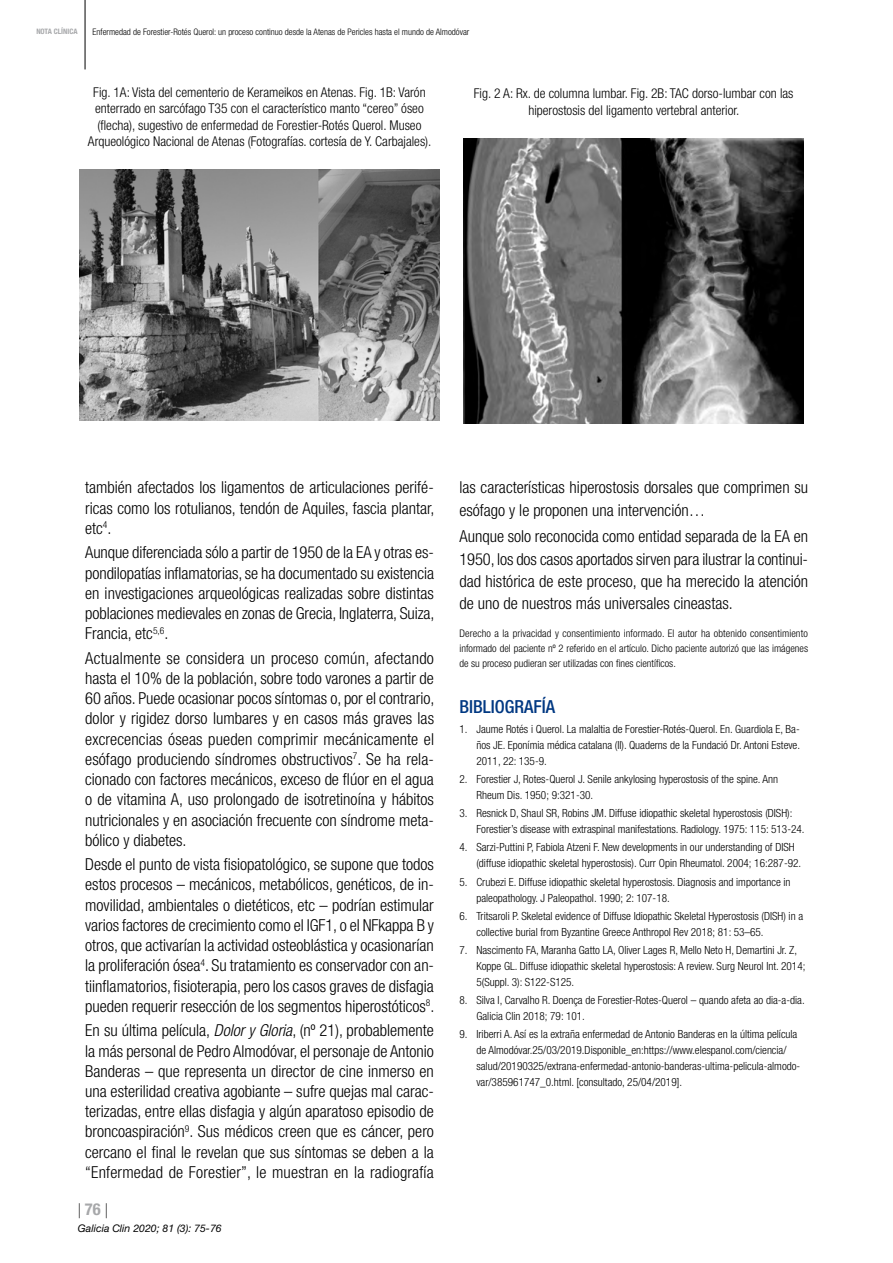
<style>
.page{position:relative;width:893px;height:1263px;background:#fff}
.page>*{position:absolute;margin:0;border:0;box-sizing:border-box;transform-origin:0 0}
.EPIGRAFE{font:500 condensed 18px "Helvetica Neue LT Std";color:#003882}
.t1{font:300 condensed 16.5px/20.2px "Helvetica Neue LT Std";color:#000;text-align:justify}
.t2{font:100 15px "Helvetica Neue LT Std";color:#000}
.TABLAS{font:300 condensed 13.5px/16.2px "Helvetica Neue LT Std";color:#000;text-align:center}
.BIBLIOGRAFIA{font:300 condensed 11.25px/16px "Helvetica Neue LT Std";color:#000}
.t3{font:300 condensed 10.5px/15.1px "Helvetica Neue LT Std";color:#000;text-align:justify}
.t4{font:italic 10.5px "Helvetica Neue LT Std";color:#000}
.t5{font:300 condensed 9px "Helvetica Neue LT Std";color:#000}
.t6{font:700 condensed 7.5px "Helvetica Neue LT Std";color:#a7a8aa}
.s1{font-style:italic}
.s2{font-weight:700;font-stretch:condensed;font-size:16.5px;color:#a7a8aa}
</style>
<div class="page">
<hr style="left:85px;top:0;width:1px;height:69px;background:#000">
<img style="left:79px;top:170px;width:361px;height:251px">
<img style="left:464px;top:139px;width:339px;height:284px">
<p class="t6" style="left:36px;top:27px;width:43px">NOTA CLÍNICA</p>
<p class="t5" style="left:93px;top:27px;width:378px">Enfermedad de Forestier-Rotés Querol: un proceso continuo desde la Atenas de Pericles hasta el mundo de Almodóvar</p>
<p class="TABLAS" style="left:88px;top:84px;width:345px">Fig. 1A: Vista del cementerio de Kerameikos en Atenas. Fig. 1B: Varón enterrado en sarcófago T35 con el característico manto “cereo” óseo (flecha), sugestivo de enfermedad de Forestier-Rotés Querol. Museo Arqueológico Nacional de Atenas (Fotografías. cortesía de Y. Carbajales).</p>
<p class="TABLAS" style="left:474px;top:86px;width:321px">Fig. 2 A: Rx. de columna lumbar. Fig. 2B: TAC dorso-lumbar con las hiperostosis del ligamento vertebral anterior.</p>
<p class="t1" style="left:85px;top:477px;width:351px">también afectados los ligamentos de articulaciones perifé&shy;ricas como los rotulianos, tendón de Aquiles, fascia plantar, etc<sup>4</sup>.</p>
<p class="t1" style="left:85px;top:542px;width:351px">Aunque diferenciada sólo a partir de 1950 de la EA y otras es&shy;pondilopatías inflamatorias, se ha documentado su existencia en investigaciones arqueológicas realizadas sobre distintas poblaciones medievales en zonas de Grecia, Inglaterra, Suiza, Francia, etc<sup>5,6</sup>.</p>
<p class="t1" style="left:85px;top:648px;width:351px">Actualmente se considera un proceso común, afectando hasta el 10% de la población, sobre todo varones a partir de 60 años. Puede ocasionar pocos síntomas o, por el contrario, dolor y rigidez dorso lumbares y en casos más graves las excrecencias óseas pueden comprimir mecánicamente el esófago produciendo síndromes obstructivos<sup>7</sup>. Se ha rela&shy;cionado con factores mecánicos, exceso de flúor en el agua o de vitamina A, uso prolongado de isotretinoína y hábitos nutricionales y en asociación frecuente con síndrome meta&shy;bólico y diabetes.</p>
<p class="t1" style="left:85px;top:854px;width:351px">Desde el punto de vista fisiopatológico, se supone que todos estos procesos – mecánicos, metabólicos, genéticos, de in&shy;movilidad, ambientales o dietéticos, etc – podrían estimular varios factores de crecimiento como el IGF1, o el NFkappa B y otros, que activarían la actividad osteoblástica y ocasionarían la proliferación ósea<sup>4</sup>. Su tratamiento es conservador con an&shy;tiinflamatorios, fisioterapia, pero los casos graves de disfagia pueden requerir resección de los segmentos hiperostóticos<sup>8</sup>.</p>
<p class="t1" style="left:85px;top:1020px;width:350px">En su última película, <span class="s1">Dolor y Gloria</span>, (nº 21), probablemente la más personal de Pedro Almodóvar, el personaje de Antonio Banderas – que representa un director de cine inmerso en una esterilidad creativa agobiante – sufre quejas mal carac&shy;terizadas, entre ellas disfagia y algún aparatoso episodio de broncoaspiración<sup>9</sup>. Sus médicos creen que es cáncer, pero cercano el final le revelan que sus síntomas se deben a la “Enfermedad de Forestier”, le muestran en la radiografía</p>
<p class="t2" style="left:78px;top:1201px;width:32px">|<span class="s2">76</span>|</p>
<p class="t4" style="left:78px;top:1222px;width:145px">Galicia Clin 2020; 81 (3): 75-76</p>
<p class="t1" style="left:459px;top:476px;width:350px;line-height:22.4px">las características hiperostosis dorsales que comprimen su esófago y le proponen una intervención…</p>
<p class="t1" style="left:459px;top:525px;width:350px;line-height:22.4px">Aunque solo reconocida como entidad separada de la EA en 1950, los dos casos aportados sirven para ilustrar la continui&shy;dad histórica de este proceso, que ha merecido la atención de uno de nuestros más universales cineastas.</p>
<p class="t3" style="left:459px;top:626px;width:350px">Derecho a la privacidad y consentimiento informado. El autor ha obtenido consentimiento informado del paciente nº 2 referido en el artículo. Dicho paciente autorizó que las imágenes de su proceso pudieran ser utilizadas con fines científicos.</p>
<p class="EPIGRAFE" style="left:459px;top:695px;width:97px">BIBLIOGRAFÍA</p>
<p class="BIBLIOGRAFIA" style="left:476px;top:721px;width:325px;text-align:justify;text-indent:-17px">1. Jaume Rotés i Querol. La malaltia de Forestier-Rotés-Querol. En. Guardiola E, Ba&shy;ños JE. Eponímia médica catalana (II). Quaderns de la Fundació Dr. Antoni Esteve.<br>2011, 22: 135-9.</p>
<p class="BIBLIOGRAFIA" style="left:476px;top:771px;width:303px;text-indent:-17px">2. Forestier J, Rotes-Querol J. Senile ankylosing hyperostosis of the spine. Ann<br>Rheum Dis. 1950; 9:321-30.</p>
<p class="BIBLIOGRAFIA" style="left:476px;top:805px;width:330px;text-indent:-17px">3. Resnick D, Shaul SR, Robins JM. Diffuse idiopathic skeletal hyperostosis (DISH):<br>Forestier’s disease with extraspinal manifestations. Radiology. 1975: 115: 513-24.</p>
<p class="BIBLIOGRAFIA" style="left:476px;top:839px;width:326px;text-indent:-17px">4. Sarzi-Puttini P, Fabiola Atzeni F. New developments in our understanding of DISH (diffuse idiopathic skeletal hyperostosis). Curr Opin Rheumatol. 2004; 16:287-92.</p>
<p class="BIBLIOGRAFIA" style="left:476px;top:873px;width:316px;text-indent:-17px">5. Crubezi E. Diffuse idiopathic skeletal hyperostosis. Diagnosis and importance in paleopathology. J Paleopathol. 1990; 2: 107-18.</p>
<p class="BIBLIOGRAFIA" style="left:476px;top:908px;width:328px;text-indent:-17px">6. Tritsaroli P. Skeletal evidence of Diffuse Idiopathic Skeletal Hyperostosis (DISH) in a collective burial from Byzantine Greece Anthropol Rev 2018; 81: 53–65.</p>
<p class="BIBLIOGRAFIA" style="left:476px;top:942px;width:330px;text-indent:-17px">7. Nascimento FA, Maranha Gatto LA, Oliver Lages R, Mello Neto H, Demartini Jr. Z,<br>Koppe GL. Diffuse idiopathic skeletal hyperostosis: A review. Surg Neurol Int. 2014;<br>5(Suppl. 3): S122-S125.</p>
<p class="BIBLIOGRAFIA" style="left:476px;top:992px;width:330px;text-indent:-17px">8. Silva I, Carvalho R. Doença de Forestier-Rotes-Querol – quando afeta ao dia-a-dia.<br>Galicia Clin 2018; 79: 101.</p>
<p class="BIBLIOGRAFIA" style="left:476px;top:1026px;width:325px;text-indent:-17px">9. Iriberri A. Así es la extraña enfermedad de Antonio Banderas en la última película de Almodóvar.25/03/2019.Disponible_en:https://www.elespanol.com/ciencia/ salud/20190325/extrana-enfermedad-antonio-banderas-ultima-pelicula-almodo&shy;var/385961747_0.html. [consultado, 25/04/2019].</p>
</div>
